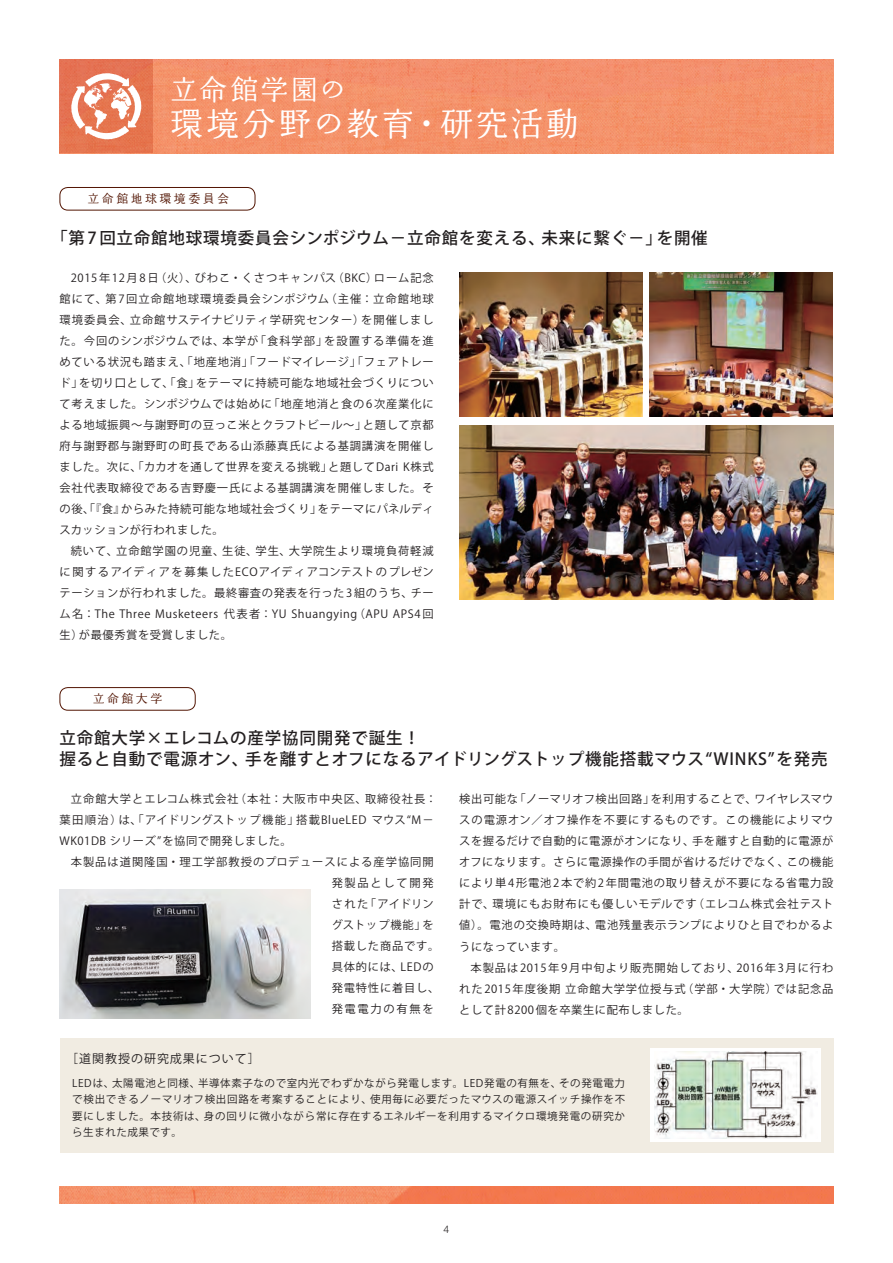
<style>
.page{position:relative;width:893px;height:1263px;background:#fff}
.page>*{position:absolute;margin:0;border:0;box-sizing:border-box;transform-origin:0 0}
.t1{font:33px "Marumin Old 90 pv RKSJ H";letter-spacing:.07em;color:#fff}
.t2{font:28.05px "Marumin Old 90 pv RKSJ H";letter-spacing:.06em;color:#fff}
.t3{font:500 16.5px/21px "Koz Go Pro";letter-spacing:.05em;color:#231f20}
.t4{font:12px "Marumin Old 90 pv RKSJ H";letter-spacing:.2em;color:#521503}
.t5{font:12px "Koz Go Pro";letter-spacing:.08em;color:#231f20}
.t6{font:11.25px/21px "Koz Go Pro";letter-spacing:.07em;color:#231f20;text-align:justify}
.t7{font:11.25px/21px "Koz Go Pro";letter-spacing:.09em;color:#231f20}
.t8{font:10.5px/16.5px "Koz Go Pro";letter-spacing:.07em;color:#231f20;text-align:justify}
.t9{font:300 10.5px "Helvetica Neue LT Pro";color:#231f20}
</style>
<div class="page">
<img style="left:60px;top:1186px;width:773px;height:17px">
<img style="left:153px;top:60px;width:680px;height:93px">
<div style="left:60px;top:60px;width:93px;height:93px;background:#e57451"></div>
<svg style="left:71px;top:73px;width:70px;height:67px"></svg>
<div style="left:60px;top:687px;width:136px;height:24px;border:1px solid #521503;border-radius:8px"></div>
<div style="left:60px;top:187px;width:195px;height:23px;border:1px solid #521503;border-radius:8px"></div>
<img style="left:459px;top:425px;width:374px;height:175px">
<div style="left:60px;top:1037px;width:773px;height:115px;background:#f1ece2"></div>
<div style="left:651px;top:1048px;width:170px;height:94px;background:#fff"></div>
<img style="left:655px;top:1052px;width:162px;height:86px">
<img style="left:60px;top:889px;width:250px;height:130px">
<img style="left:459px;top:272px;width:183px;height:145px">
<img style="left:650px;top:272px;width:183px;height:145px">
<h2 class="t2" style="left:170px;top:75px;width:178px">立命館学園の</h2>
<h1 class="t1" style="left:170px;top:107px;width:410px">環境分野の教育・研究活動</h1>
<p class="t4" style="left:88px;top:193px;width:143px">立命館地球環境委員会</p>
<h3 class="t3" style="left:51px;top:228px;width:658px">「第7回立命館地球環境委員会シンポジウム−立命館を変える、未来に繋ぐ−」を開催</h3>
<p class="t6" style="left:60px;top:268px;width:376px;text-indent:11px">2015年12月8日（火）、びわこ・くさつキャンパス（BKC）ローム記念館にて、第7回立命館地球環境委員会シンポジウム（主催：立命館地球環境委員会、立命館サステイナビリティ学研究センター）を開催しました。今回のシンポジウムでは、本学が「食科学部」を設置する準備を進めている状況も踏まえ、「地産地消」「フードマイレージ」「フェアトレード」を切り口として、「食」をテーマに持続可能な地域社会づくりについて考えました。シンポジウムでは始めに「地産地消と食の6次産業化による地域振興〜与謝野町の豆っこ米とクラフトビール〜」と題して京都府与謝野郡与謝野町の町長である山添藤真氏による基調講演を開催しました。次に、「カカオを通して世界を変える挑戦」と題してDari K株式会社代表取締役である吉野慶一氏による基調講演を開催しました。その後、「『食』からみた持続可能な地域社会づくり」をテーマにパネルディスカッションが行われました。</p>
<p class="t6" style="left:60px;top:541px;width:376px;text-indent:11px">続いて、立命館学園の児童、生徒、学生、大学院生より環境負荷軽減に関するアイディアを募集したECOアイディアコンテストのプレゼンテーションが行われました。最終審査の発表を行った3組のうち、チーム名：The Three Musketeers 代表者：YU Shuangying（APU APS4回生）が最優秀賞を受賞しました。</p>
<p class="t4" style="left:93px;top:693px;width:71px">立命館大学</p>
<h3 class="t3" style="left:60px;top:728px;width:770px">立命館大学×エレコムの産学協同開発で誕生！<br>握ると自動で電源オン、手を離すとオフになるアイドリングストップ機能搭載マウス“WINKS”を発売</h3>
<p class="t6" style="left:60px;top:789px;width:379px;text-align:left;text-indent:11px">立命館大学とエレコム株式会社（本社：大阪市中央区、取締役社長：葉田順治）は、「アイドリングストップ機能」搭載BlueLED マウス“M−<br>WK01DB シリーズ”を協同で開発しました。</p>
<p class="t7" style="left:332px;top:852px;width:109px;text-indent:-261px">本製品は道関隆国・理工学部教授のプロデュースによる産学協同開発製品として開発された「アイドリングストップ機能」を搭載した商品です。具体的には、LEDの発電特性に着目し、発電電力の有無を</p>
<p class="t6" style="left:459px;top:789px;width:376px">検出可能な「ノーマリオフ検出回路」を利用することで、ワイヤレスマウスの電源オン／オフ操作を不要にするものです。この機能によりマウスを握るだけで自動的に電源がオンになり、手を離すと自動的に電源がオフになります。さらに電源操作の手間が省けるだけでなく、この機能により単4形電池2本で約2年間電池の取り替えが不要になる省電力設計で、環境にもお財布にも優しいモデルです（エレコム株式会社テスト値）。電池の交換時期は、電池残量表示ランプによりひと目でわかるようになっています。</p>
<p class="t6" style="left:459px;top:957px;width:376px;text-indent:11px">本製品は2015年9月中旬より販売開始しており、2016年3月に行われた2015年度後期 立命館大学学位授与式（学部・大学院）では記念品として計8200個を卒業生に配布しました。</p>
<p class="t5" style="left:66px;top:1051px;width:195px">［道関教授の研究成果について］</p>
<p class="t8" style="left:72px;top:1075px;width:554px">LEDは、太陽電池と同様、半導体素子なので室内光でわずかながら発電します。LED発電の有無を、その発電電力で検出できるノーマリオフ検出回路を考案することにより、使用毎に必要だったマウスの電源スイッチ操作を不要にしました。本技術は、身の回りに微小ながら常に存在するエネルギーを利用するマイクロ環境発電の研究から生まれた成果です。</p>
<p class="t9" style="left:444px;top:1222px;width:7px">4</p>
</div>
